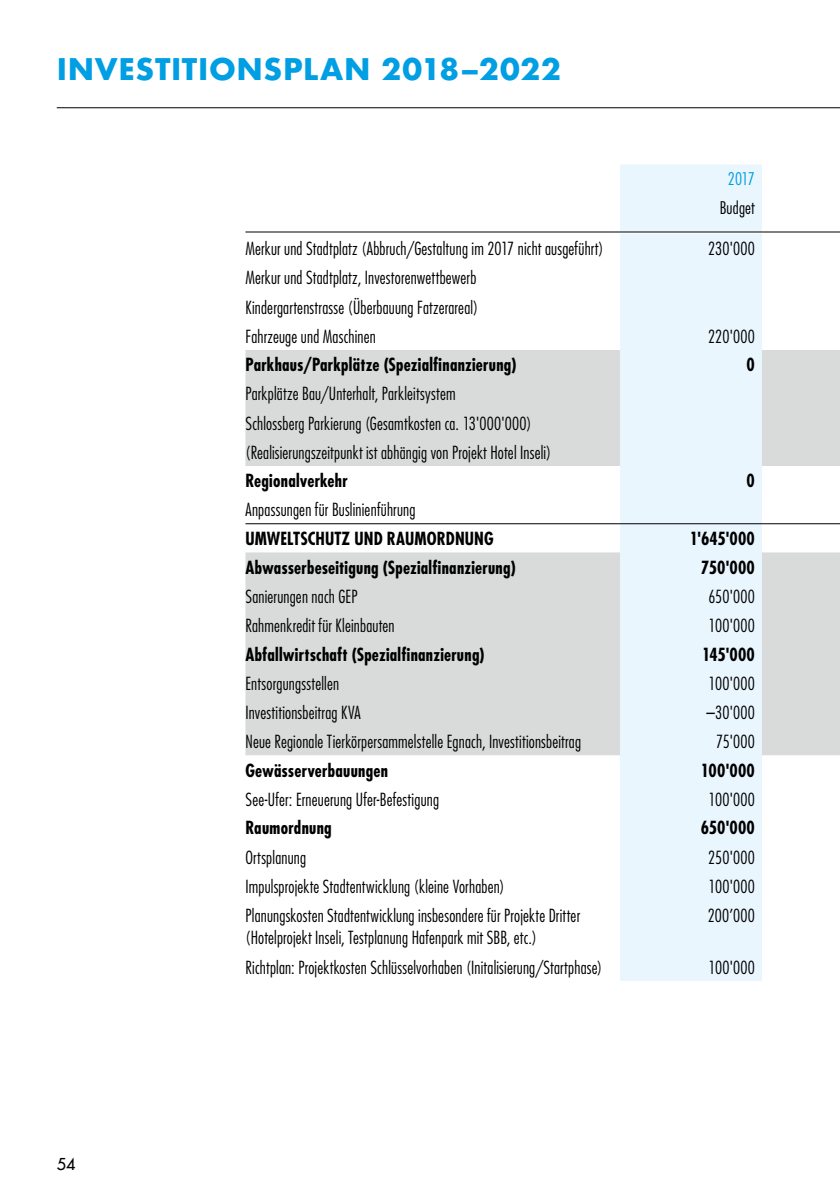
<style>
.page{position:relative;width:840px;height:1191px;background:#fff}
.page>*{position:absolute;margin:0;border:0;box-sizing:border-box;transform-origin:0 0}
.t1{font:700 29px "Futura";letter-spacing:.02em;color:#009ee3}
.t2{font:300 condensed 17.6px/29px "Futura";letter-spacing:.01em;color:#000}
.t3{font:700 condensed 17.6px "Futura";letter-spacing:.01em;color:#000}
.t4{font:300 condensed 17px "Futura";letter-spacing:.015em;color:#000}
.t5{font:300 condensed 17px "Futura";color:#009ee3}
.t6{font:16px "Futura";color:#000}
</style>
<div class="page">
<div style="left:619px;top:164px;width:142px;height:68px;background:#eaf6fe"></div>
<hr style="left:245px;top:232px;width:374px;height:1px;background:#000">
<hr style="left:619px;top:232px;width:142px;height:1px;background:#000">
<hr style="left:761px;top:232px;width:78px;height:1px;background:#000">
<hr style="left:57px;top:107px;width:782px;height:1px;background:#000">
<div style="left:619px;top:234px;width:142px;height:747px;background:#eaf6fe"></div>
<svg style="left:245px;top:350px;width:594px;height:405px;fill:#d9dada"></svg>
<hr style="left:245px;top:523px;width:374px;height:1px;background:#000">
<hr style="left:619px;top:523px;width:142px;height:1px;background:#000">
<hr style="left:761px;top:523px;width:78px;height:1px;background:#000">
<h1 class="t1" style="left:57px;top:48px;width:505px">INVESTITIONSPLAN 2018–2022</h1>
<p class="t5" style="left:727px;top:168px;width:28px">2017</p>
<p class="t4" style="left:719px;top:197px;width:37px">Budget</p>
<p class="t2" style="left:245px;top:234px;width:359px">Merkur und Stadtplatz (Abbruch/Gestaltung im 2017 nicht ausgeführt)</p>
<p class="t2" style="left:707px;top:234px;width:48px">230'000</p>
<p class="t2" style="left:245px;top:263px;width:234px">Merkur und Stadtplatz, Investorenwettbewerb<br>Kindergartenstrasse (Überbauung Fatzerareal)<br>Fahrzeuge und Maschinen</p>
<p class="t2" style="left:707px;top:321px;width:48px">220'000</p>
<p class="t6" style="left:57px;top:1153px;width:20px">54</p>
<p class="t3" style="left:245px;top:353px;width:272px">Parkhaus/Parkplätze (Spezialfinanzierung)</p>
<p class="t3" style="left:746px;top:353px;width:10px">0</p>
<p class="t2" style="left:245px;top:379px;width:307px">Parkplätze Bau/Unterhalt, Parkleitsystem<br>Schlossberg Parkierung (Gesamtkosten ca. 13'000'000) (Realisierungszeitpunkt ist abhängig von Projekt Hotel Inseli)</p>
<p class="t3" style="left:245px;top:469px;width:104px">Regionalverkehr</p>
<p class="t3" style="left:746px;top:469px;width:10px">0</p>
<p class="t2" style="left:245px;top:495px;width:171px">Anpassungen für Buslinienführung</p>
<p class="t3" style="left:245px;top:527px;width:250px">UMWELTSCHUTZ UND RAUMORDNUNG</p>
<p class="t3" style="left:689px;top:527px;width:67px">1'645'000</p>
<p class="t3" style="left:245px;top:556px;width:272px">Abwasserbeseitigung (Spezialfinanzierung)</p>
<p class="t3" style="left:700px;top:556px;width:55px">750'000</p>
<p class="t2" style="left:245px;top:581px;width:113px">Sanierungen nach GEP</p>
<p class="t2" style="left:708px;top:581px;width:48px">650'000</p>
<p class="t2" style="left:245px;top:610px;width:150px">Rahmenkredit für Kleinbauten</p>
<p class="t2" style="left:708px;top:610px;width:48px">100'000</p>
<p class="t3" style="left:245px;top:643px;width:240px">Abfallwirtschaft (Spezialfinanzierung)</p>
<p class="t3" style="left:701px;top:643px;width:54px">145'000</p>
<p class="t2" style="left:245px;top:668px;width:95px">Entsorgungsstellen</p>
<p class="t2" style="left:708px;top:668px;width:48px">100'000</p>
<p class="t2" style="left:245px;top:697px;width:117px">Investitionsbeitrag KVA</p>
<p class="t2" style="left:706px;top:697px;width:50px">–30'000</p>
<p class="t2" style="left:245px;top:726px;width:337px">Neue Regionale Tierkörpersammelstelle Egnach, Investitionsbeitrag</p>
<p class="t2" style="left:715px;top:726px;width:40px">75'000</p>
<p class="t3" style="left:245px;top:758px;width:144px">Gewässerverbauungen</p>
<p class="t3" style="left:700px;top:758px;width:55px">100'000</p>
<p class="t2" style="left:245px;top:784px;width:195px">See-Ufer: Erneuerung Ufer-Befestigung</p>
<p class="t2" style="left:708px;top:784px;width:48px">100'000</p>
<p class="t3" style="left:245px;top:816px;width:88px">Raumordnung</p>
<p class="t3" style="left:700px;top:816px;width:56px">650'000</p>
<p class="t2" style="left:245px;top:842px;width:62px">Ortsplanung</p>
<p class="t2" style="left:707px;top:842px;width:48px">250'000</p>
<p class="t2" style="left:245px;top:871px;width:260px">Impulsprojekte Stadtentwicklung (kleine Vorhaben)</p>
<p class="t2" style="left:708px;top:871px;width:48px">100'000</p>
<p class="t2" style="left:245px;top:903px;width:336px;line-height:22.8px">Planungskosten Stadtentwicklung insbesondere für Projekte Dritter (Hotelprojekt Inseli, Testplanung Hafenpark mit SBB, etc.)</p>
<p class="t2" style="left:707px;top:900px;width:49px">200’000</p>
<p class="t2" style="left:245px;top:952px;width:358px">Richtplan: Projektkosten Schlüsselvorhaben (Initalisierung/Startphase)</p>
<p class="t2" style="left:708px;top:952px;width:48px">100'000</p>
</div>
